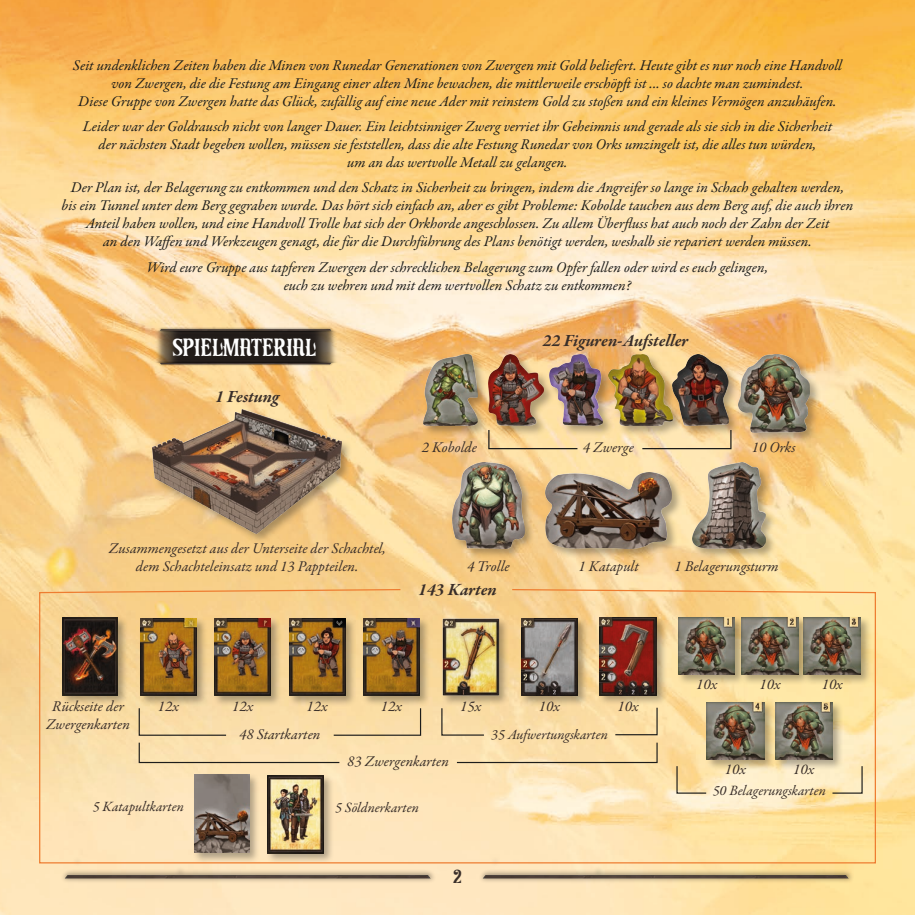
<style>
.page{position:relative;width:915px;height:915px;background:#fff}
.page>*{position:absolute;margin:0;border:0;box-sizing:border-box;transform-origin:0 0}
.Títulos{font:22.5px "Cageworld";color:#fff}
.Materialbenennung__f{font:italic 700 17.5px "Garamond Premr Pro";color:#392e29}
.t1{font:17.5px "Cageworld";color:#392e29}
.Einleitung_und_Erklä{font:italic 15px/18px "Garamond Premr Pro";color:#1d1d1b;text-align:center}
.Materialbenennung__k{font:italic 15px/18px "Garamond Premr Pro";color:#392e29;text-align:center}
.Materialbenennung__k-2{font:italic 14.25px "Garamond Premr Pro";color:#392e29}
</style>
<div class="page">
<img style="left:0;top:0;width:914px;height:914px">
<img style="left:59px;top:863px;width:378px;height:51px">
<img style="left:477px;top:863px;width:378px;height:51px">
<svg style="left:38px;top:588px;width:838px;height:275px;background:#dfc596"></svg>
<div style="left:450px;top:460px;width:85px;height:99px;background:#1d1d1b;opacity:.35"></div>
<img style="left:452px;top:462px;width:72px;height:86px">
<div style="left:544px;top:470px;width:138px;height:89px;background:#1d1d1b;opacity:.35"></div>
<img style="left:545px;top:472px;width:126px;height:76px">
<div style="left:691px;top:461px;width:85px;height:99px;background:#1d1d1b;opacity:.35"></div>
<img style="left:692px;top:462px;width:73px;height:86px">
<div style="left:151px;top:407px;width:201px;height:137px;background:#1d1d1b;opacity:.35"></div>
<img style="left:152px;top:409px;width:189px;height:124px">
<div style="left:422px;top:353px;width:66px;height:84px;background:#1d1d1b;opacity:.35"></div>
<img style="left:423px;top:354px;width:54px;height:71px">
<div style="left:736px;top:353px;width:84px;height:91px;background:#1d1d1b;opacity:.35"></div>
<img style="left:739px;top:354px;width:70px;height:79px">
<div style="left:487px;top:353px;width:68px;height:84px;background:#1d1d1b;opacity:.35"></div>
<img style="left:488px;top:354px;width:55px;height:71px">
<div style="left:547px;top:353px;width:67px;height:84px;background:#1d1d1b;opacity:.35"></div>
<img style="left:549px;top:354px;width:53px;height:71px">
<div style="left:606px;top:353px;width:77px;height:84px;background:#1d1d1b;opacity:.35"></div>
<img style="left:608px;top:354px;width:62px;height:71px">
<div style="left:670px;top:353px;width:69px;height:84px;background:#1d1d1b;opacity:.35"></div>
<svg style="left:487px;top:428px;width:91px;height:21px;background:#eacc94"></svg>
<svg style="left:641px;top:428px;width:91px;height:21px;background:#e7cd9b"></svg>
<img style="left:151px;top:321px;width:190px;height:52px">
<svg style="left:831px;top:764px;width:31px;height:30px"></svg>
<svg style="left:675px;top:764px;width:32px;height:30px"></svg>
<div style="left:598px;top:615px;width:69px;height:90px;background:#1d1d1b;opacity:.35"></div>
<img style="left:599px;top:617px;width:57px;height:77px">
<div style="left:519px;top:616px;width:69px;height:90px;background:#1d1d1b;opacity:.35"></div>
<img style="left:521px;top:618px;width:56px;height:77px">
<div style="left:441px;top:616px;width:68px;height:90px;background:#1d1d1b;opacity:.35"></div>
<img style="left:442px;top:618px;width:57px;height:77px">
<div style="left:139px;top:616px;width:68px;height:90px;background:#1d1d1b;opacity:.35"></div>
<img style="left:140px;top:618px;width:56px;height:77px">
<div style="left:213px;top:616px;width:69px;height:90px;background:#1d1d1b;opacity:.35"></div>
<img style="left:215px;top:618px;width:55px;height:77px">
<div style="left:287px;top:616px;width:69px;height:90px;background:#1d1d1b;opacity:.35"></div>
<img style="left:289px;top:618px;width:56px;height:77px">
<div style="left:361px;top:616px;width:69px;height:90px;background:#1d1d1b;opacity:.35"></div>
<img style="left:363px;top:618px;width:56px;height:77px">
<svg style="left:440px;top:706px;width:218px;height:57px;background:#f4d8a3"></svg>
<svg style="left:138px;top:706px;width:283px;height:57px;background:#f4d9a7"></svg>
<p class="Einleitung_und_Erklä" style="left:73px;top:57px;width:770px">Seit undenklichen Zeiten haben die Minen von Runedar Generationen von Zwergen mit Gold beliefert. Heute gibt es nur noch eine Handvoll von Zwergen, die die Festung am Eingang einer alten Mine bewachen, die mittlerweile erschöpft ist ... so dachte man zumindest.<br>Diese Gruppe von Zwergen hatte das Glück, zufällig auf eine neue Ader mit reinstem Gold zu stoßen und ein kleines Vermögen anzuhäufen.</p>
<p class="Einleitung_und_Erklä" style="left:83px;top:118px;width:750px">Leider war der Goldrausch nicht von langer Dauer. Ein leichtsinniger Zwerg verriet ihr Geheimnis und gerade als sie sich in die Sicherheit der nächsten Stadt begeben wollen, müssen sie feststellen, dass die alte Festung Runedar von Orks umzingelt ist, die alles tun würden,<br>um an das wertvolle Metall zu gelangen.</p>
<p class="Einleitung_und_Erklä" style="left:62px;top:179px;width:793px">Der Plan ist, der Belagerung zu entkommen und den Schatz in Sicherheit zu bringen, indem die Angreifer so lange in Schach gehalten werden, bis ein Tunnel unter dem Berg gegraben wurde. Das hört sich einfach an, aber es gibt Probleme: Kobolde tauchen aus dem Berg auf, die auch ihren Anteil haben wollen, und eine Handvoll Trolle hat sich der Orkhorde angeschlossen. Zu allem Überfluss hat auch noch der Zahn der Zeit<br>an den Waffen und Werkzeugen genagt, die für die Durchführung des Plans benötigt werden, weshalb sie repariert werden müssen.</p>
<p class="Einleitung_und_Erklä" style="left:147px;top:258px;width:622px">Wird eure Gruppe aus tapferen Zwergen der schrecklichen Belagerung zum Opfer fallen oder wird es euch gelingen, euch zu wehren und mit dem wertvollen Schatz zu entkommen?</p>
<p class="Títulos" style="left:173px;top:335px;width:145px">SPIELMATERIAL</p>
<p class="Materialbenennung__f" style="left:215px;top:385px;width:66px">1 Festung</p>
<p class="Materialbenennung__f" style="left:542px;top:330px;width:147px">22 Figuren-Aufsteller</p>
<p class="Materialbenennung__k" style="left:421px;top:438px;width:57px">2 Kobolde</p>
<p class="Materialbenennung__k" style="left:582px;top:438px;width:52px">4 Zwerge</p>
<p class="Materialbenennung__k" style="left:751px;top:438px;width:45px">10 Orks</p>
<p class="Materialbenennung__k" style="left:109px;top:540px;width:278px">Zusammengesetzt aus der Unterseite der Schachtel, dem Schachteleinsatz und 13 Pappteilen.</p>
<p class="Materialbenennung__k" style="left:467px;top:558px;width:44px">4 Trolle</p>
<p class="Materialbenennung__k" style="left:578px;top:558px;width:62px">1 Katapult</p>
<p class="Materialbenennung__k" style="left:674px;top:558px;width:106px">1 Belagerungsturm</p>
<p class="Materialbenennung__f" style="left:418px;top:579px;width:80px">143 Karten</p>
<p class="Materialbenennung__k" style="left:695px;top:675px;width:23px">10x</p>
<p class="Materialbenennung__k" style="left:759px;top:675px;width:23px">10x</p>
<p class="Materialbenennung__k" style="left:821px;top:675px;width:23px">10x</p>
<p class="Materialbenennung__k" style="left:46px;top:698px;width:86px">Rückseite der<br>Zwergenkarten</p>
<p class="Materialbenennung__k" style="left:158px;top:698px;width:23px">12x</p>
<p class="Materialbenennung__k" style="left:232px;top:698px;width:23px">12x</p>
<p class="Materialbenennung__k" style="left:306px;top:698px;width:23px">12x</p>
<p class="Materialbenennung__k" style="left:380px;top:698px;width:23px">12x</p>
<p class="Materialbenennung__k" style="left:460px;top:698px;width:23px">15x</p>
<p class="Materialbenennung__k" style="left:538px;top:698px;width:23px">10x</p>
<p class="Materialbenennung__k" style="left:617px;top:698px;width:23px">10x</p>
<p class="Materialbenennung__k" style="left:239px;top:725px;width:83px">48 Startkarten</p>
<p class="Materialbenennung__k-2" style="left:491px;top:725px;width:118px">35 Aufwertungskarten</p>
<p class="Materialbenennung__k" style="left:347px;top:752px;width:103px">83 Zwergenkarten</p>
<p class="Materialbenennung__k-2" style="left:93px;top:797px;width:93px">5 Katapultkarten</p>
<p class="Materialbenennung__k-2" style="left:335px;top:798px;width:85px">5 Söldnerkarten</p>
<p class="t1" style="left:453px;top:867px;width:11px">2</p>
<p class="Materialbenennung__k" style="left:724px;top:761px;width:23px">10x</p>
<p class="Materialbenennung__k" style="left:792px;top:761px;width:23px">10x</p>
<p class="Materialbenennung__k-2" style="left:712px;top:781px;width:115px">50 Belagerungskarten</p>
</div>
